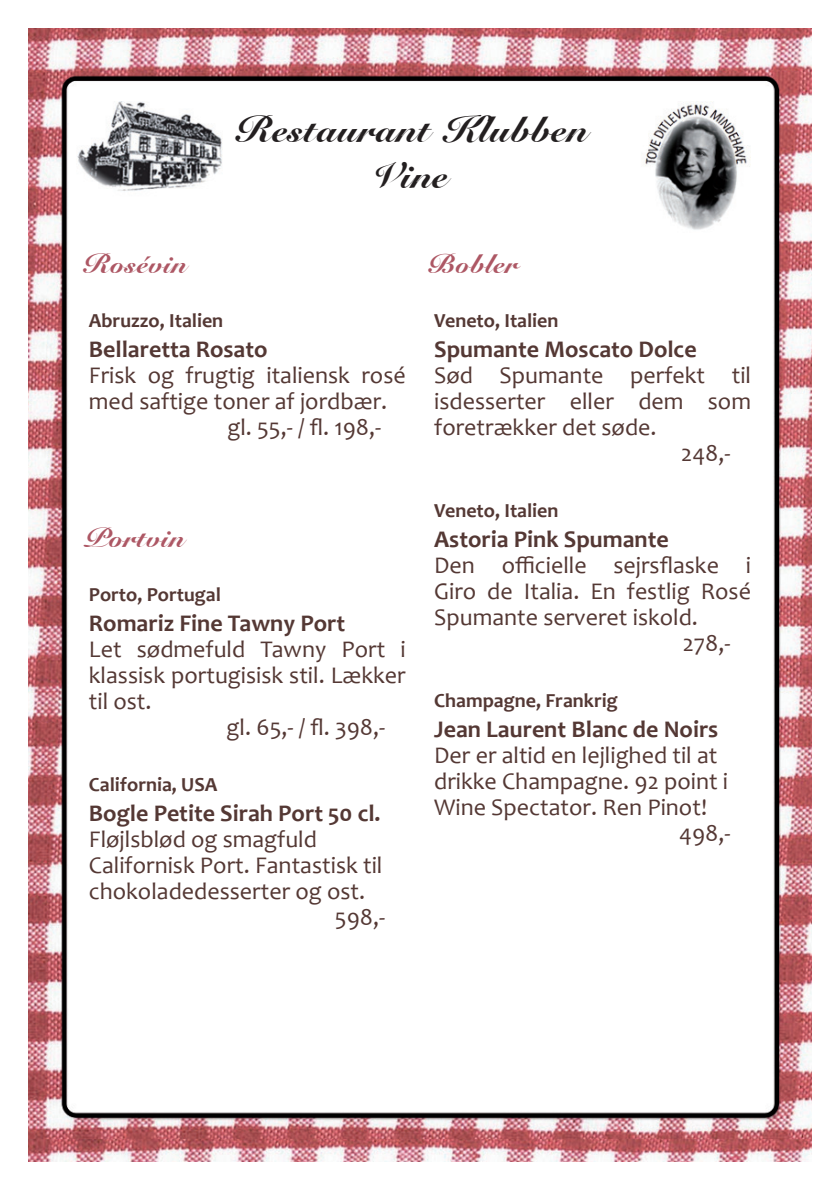
<style>
.page{position:relative;width:840px;height:1191px;background:#fff}
.page>*{position:absolute;margin:0;border:0;box-sizing:border-box;transform-origin:0 0}
.t1{font:900 38px/45.6px "Roundhand BT";color:#231f20;text-align:center}
.t2{font:900 28px "Roundhand BT";color:#ad5764}
.t3{font:24px/26px "Candara";color:#543834}
.t4{font:700 24px "Candara";color:#543834}
.t5{font:700 20px "Candara";color:#543834}
</style>
<div class="page">
<img style="left:28px;top:29px;width:783px;height:1133px">
<p class="t1" style="left:243px;top:107px;width:355px">Restaurant Klubben<br>Vine</p>
<p class="t2" style="left:89px;top:246px;width:106px">Rosévin</p>
<p class="t5" style="left:89px;top:308px;width:136px">Abruzzo, Italien</p>
<p class="t4" style="left:89px;top:334px;width:180px">Bellaretta Rosato</p>
<p class="t3" style="left:89px;top:362px;width:318px">Frisk og frugtig italiensk rosé med saftige toner af jordbær.</p>
<p class="t3" style="left:227px;top:414px;width:155px">gl. 55,- / fl. 198,-</p>
<p class="t2" style="left:89px;top:520px;width:104px">Portvin</p>
<p class="t5" style="left:89px;top:582px;width:133px">Porto, Portugal</p>
<p class="t4" style="left:89px;top:608px;width:258px">Romariz Fine Tawny Port</p>
<p class="t3" style="left:89px;top:636px;width:318px;text-align:justify">Let sødmefuld Tawny Port i klassisk portugisisk stil. Lækker til ost.</p>
<p class="t3" style="left:226px;top:714px;width:160px">gl. 65,- / fl. 398,-</p>
<p class="t5" style="left:89px;top:772px;width:130px">California, USA</p>
<p class="t4" style="left:89px;top:798px;width:293px">Bogle Petite Sirah Port 50 cl.</p>
<p class="t3" style="left:89px;top:826px;width:295px">Fløjlsblød og smagfuld<br>Californisk Port. Fantastisk til chokoladedesserter og ost.</p>
<p class="t3" style="left:335px;top:904px;width:52px">598,-</p>
<p class="t2" style="left:434px;top:246px;width:92px">Bobler</p>
<p class="t5" style="left:434px;top:308px;width:126px">Veneto, Italien</p>
<p class="t4" style="left:434px;top:334px;width:264px">Spumante Moscato Dolce</p>
<p class="t3" style="left:434px;top:362px;width:318px;text-align:justify">Sød Spumante perfekt til isdesserter eller dem som foretrækker det søde.</p>
<p class="t3" style="left:681px;top:440px;width:51px">248,-</p>
<p class="t5" style="left:434px;top:498px;width:126px">Veneto, Italien</p>
<p class="t4" style="left:434px;top:524px;width:236px">Astoria Pink Spumante</p>
<p class="t3" style="left:434px;top:552px;width:318px;text-align:justify">Den officielle sejrsflaske i Giro de Italia. En festlig Rosé Spumante serveret iskold.</p>
<p class="t3" style="left:682px;top:630px;width:49px">278,-</p>
<p class="t5" style="left:434px;top:688px;width:185px">Champagne, Frankrig</p>
<p class="t4" style="left:434px;top:714px;width:285px">Jean Laurent Blanc de Noirs</p>
<p class="t3" style="left:434px;top:742px;width:295px">Der er altid en lejlighed til at drikke Champagne. 92 point i<br>Wine Spectator. Ren Pinot!</p>
<p class="t3" style="left:678px;top:820px;width:53px">498,-</p>
</div>
